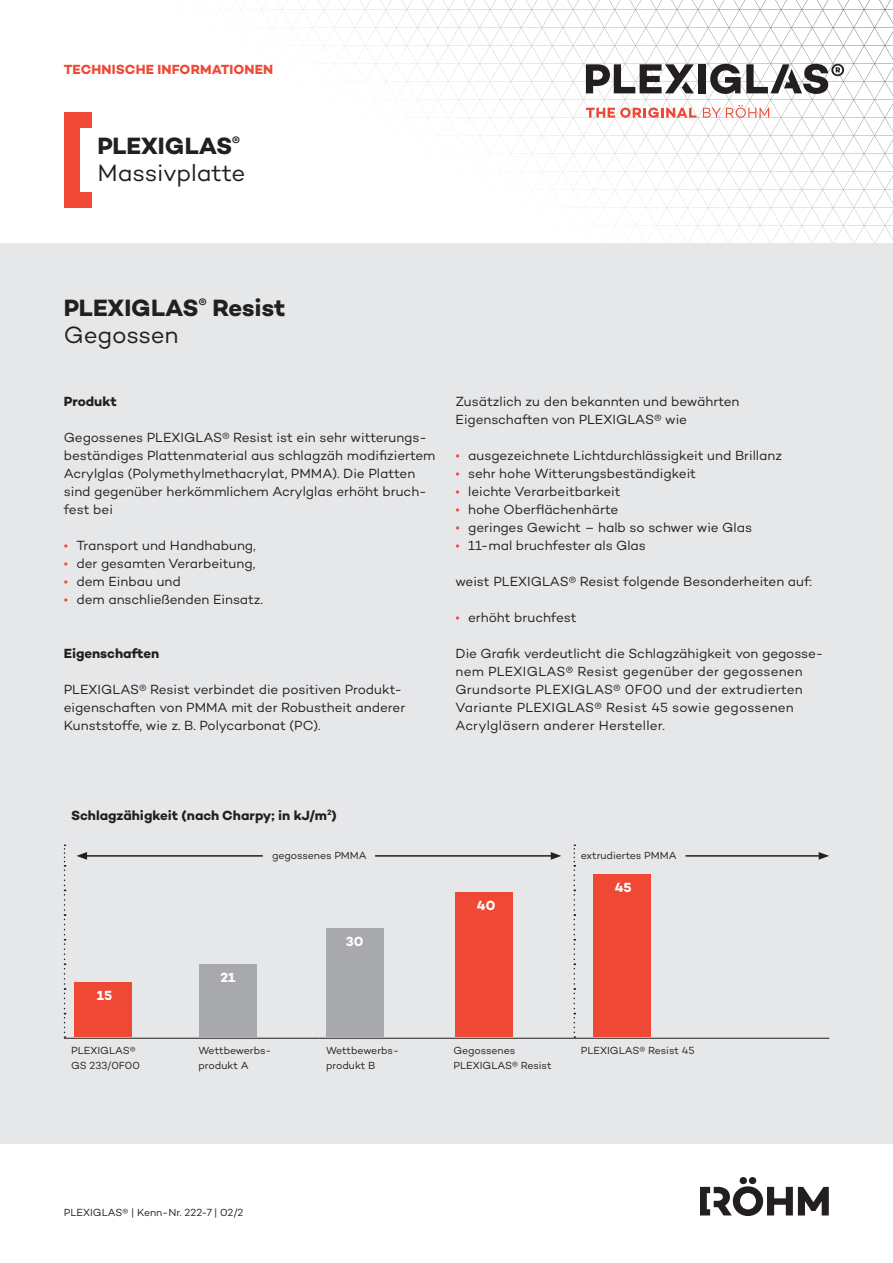
<style>
.page{position:relative;width:893px;height:1263px;background:#fff}
.page>*{position:absolute;margin:0;border:0;box-sizing:border-box;transform-origin:0 0}
.t1{font:700 24px/27px "Campton";color:#231f20}
.t2{font:24px/27px "Campton";letter-spacing:-.005em;color:#231f20}
.t3{font:13.5px/18px "Campton";color:#231f20}
.t4{font:700 13.5px "Campton";color:#231f20}
.t5{font:700 13.5px "Campton";letter-spacing:.01em;color:#ef4835}
.t6{font:700 13.5px "Campton";letter-spacing:-.005em;color:#fff}
.t7{font:10.5px/15px "Campton";letter-spacing:-.005em;color:#231f20}
.s1{font-weight:700}
.s2{font-weight:400}
.s3{color:#ef4835}
</style>
<div class="page">
<div style="left:0;top:244px;width:893px;height:900px;background:#e6e7e9"></div>
<div style="left:749px;top:1177px;width:7px;height:7px;background:#231f20;border-radius:50%"></div>
<div style="left:740px;top:1177px;width:7px;height:7px;background:#231f20;border-radius:50%"></div>
<svg style="left:700px;top:1186px;width:129px;height:30px"></svg>
<hr style="left:574px;top:1038px;width:128px;height:1px;background:#231f20">
<hr style="left:702px;top:1038px;width:127px;height:1px;background:#231f20">
<hr style="left:64px;top:1038px;width:128px;height:1px;background:#231f20">
<hr style="left:192px;top:1038px;width:127px;height:1px;background:#231f20">
<hr style="left:319px;top:1038px;width:128px;height:1px;background:#231f20">
<hr style="left:447px;top:1038px;width:127px;height:1px;background:#231f20">
<svg style="left:574px;top:844px;width:1px;height:194px"></svg>
<svg style="left:64px;top:844px;width:2px;height:194px"></svg>
<hr style="left:375px;top:855px;width:178px;height:2px;background:#231f20">
<svg style="left:551px;top:852px;width:10px;height:8px"></svg>
<hr style="left:85px;top:855px;width:178px;height:2px;background:#231f20">
<svg style="left:77px;top:852px;width:10px;height:8px"></svg>
<hr style="left:685px;top:855px;width:136px;height:2px;background:#231f20">
<svg style="left:819px;top:852px;width:10px;height:8px"></svg>
<div style="left:593px;top:875px;width:58px;height:162px;background:#ef4835"></div>
<div style="left:455px;top:893px;width:58px;height:144px;background:#ef4835"></div>
<div style="left:326px;top:929px;width:58px;height:108px;background:#a8a9ad"></div>
<div style="left:199px;top:965px;width:58px;height:72px;background:#a8a9ad"></div>
<div style="left:74px;top:983px;width:58px;height:54px;background:#ef4835"></div>
<svg style="left:0;top:0;width:893px;height:244px"></svg>
<p class="t5" style="left:64px;top:61px;width:211px">TECHNISCHE INFORMATIONEN</p>
<h1 class="t2" style="left:97px;top:132px;width:150px"><span class="s1">PLEXIGLAS</span><sup>®<br></sup>Massivplatte</h1>
<h1 class="t1" style="left:64px;top:294px;width:223px">PLEXIGLAS<sup>®</sup> Resist<br><span class="s2">Gegossen</span></h1>
<p class="t4" style="left:64px;top:393px;width:55px">Produkt</p>
<p class="t3" style="left:64px;top:428px;width:373px">Gegossenes PLEXIGLAS® Resist ist ein sehr witterungs&shy;beständiges Plattenmaterial aus schlagzäh modifiziertem Acrylglas (Polymethylmethacrylat, PMMA). Die Platten sind gegenüber herkömmlichem Acrylglas erhöht bruch&shy;fest bei</p>
<p class="t3" style="left:64px;top:536px;width:194px"><span class="s3">•</span> Transport und Handhabung,</p>
<p class="t3" style="left:64px;top:554px;width:193px"><span class="s3">•</span> der gesamten Verarbeitung,</p>
<p class="t3" style="left:64px;top:572px;width:119px"><span class="s3">•</span> dem Einbau und</p>
<p class="t3" style="left:64px;top:590px;width:201px"><span class="s3">•</span> dem anschließenden Einsatz.</p>
<p class="t4" style="left:64px;top:645px;width:97px">Eigenschaften</p>
<p class="t3" style="left:64px;top:680px;width:343px">PLEXIGLAS® Resist verbindet die positiven Produkt&shy;eigenschaften von PMMA mit der Robustheit anderer<br>Kunststoffe, wie z. B. Polycarbonat (PC).</p>
<p class="t3" style="left:455px;top:392px;width:285px">Zusätzlich zu den bekannten und bewährten<br>Eigenschaften von PLEXIGLAS® wie</p>
<p class="t3" style="left:455px;top:446px;width:328px"><span class="s3">•</span> ausgezeichnete Lichtdurchlässigkeit und Brillanz</p>
<p class="t3" style="left:455px;top:464px;width:242px"><span class="s3">•</span> sehr hohe Witterungsbeständigkeit</p>
<p class="t3" style="left:455px;top:482px;width:167px"><span class="s3">•</span> leichte Verarbeitbarkeit</p>
<p class="t3" style="left:455px;top:500px;width:164px"><span class="s3">•</span> hohe Oberflächenhärte</p>
<p class="t3" style="left:455px;top:518px;width:298px"><span class="s3">•</span> geringes Gewicht – halb so schwer wie Glas</p>
<p class="t3" style="left:455px;top:536px;width:192px"><span class="s3">•</span> 11-mal bruchfester als Glas</p>
<p class="t3" style="left:455px;top:572px;width:358px">weist PLEXIGLAS® Resist folgende Besonderheiten auf:</p>
<p class="t3" style="left:455px;top:608px;width:123px"><span class="s3">•</span> erhöht bruchfest</p>
<p class="t3" style="left:455px;top:644px;width:369px">Die Grafik verdeutlicht die Schlagzähigkeit von gegosse&shy;nem PLEXIGLAS® Resist gegenüber der gegossenen Grundsorte PLEXIGLAS® 0F00 und der extrudierten Variante PLEXIGLAS® Resist 45 sowie gegossenen Acrylgläsern anderer Hersteller.</p>
<p class="t4" style="left:71px;top:807px;width:267px">Schlagzähigkeit (nach Charpy; in kJ/m<sup>2</sup>)</p>
<p class="t7" style="left:272px;top:848px;width:96px">gegossenes PMMA</p>
<p class="t7" style="left:581px;top:848px;width:97px">extrudiertes PMMA</p>
<p class="t6" style="left:97px;top:987px;width:17px">15</p>
<p class="t6" style="left:221px;top:969px;width:16px">21</p>
<p class="t6" style="left:346px;top:933px;width:19px">30</p>
<p class="t6" style="left:477px;top:897px;width:20px">40</p>
<p class="t6" style="left:615px;top:879px;width:18px">45</p>
<p class="t7" style="left:71px;top:1042px;width:70px">PLEXIGLAS®<br>GS 233/0F00</p>
<p class="t7" style="left:199px;top:1042px;width:74px">Wettbewerbs&shy;produkt A</p>
<p class="t7" style="left:326px;top:1042px;width:74px">Wettbewerbs&shy;produkt B</p>
<p class="t7" style="left:453px;top:1042px;width:100px">Gegossenes<br>PLEXIGLAS® Resist</p>
<p class="t7" style="left:581px;top:1042px;width:115px">PLEXIGLAS® Resist 45</p>
<p class="t7" style="left:64px;top:1204px;width:181px">PLEXIGLAS® | Kenn-Nr. 222-7 | 02/2</p>
</div>
